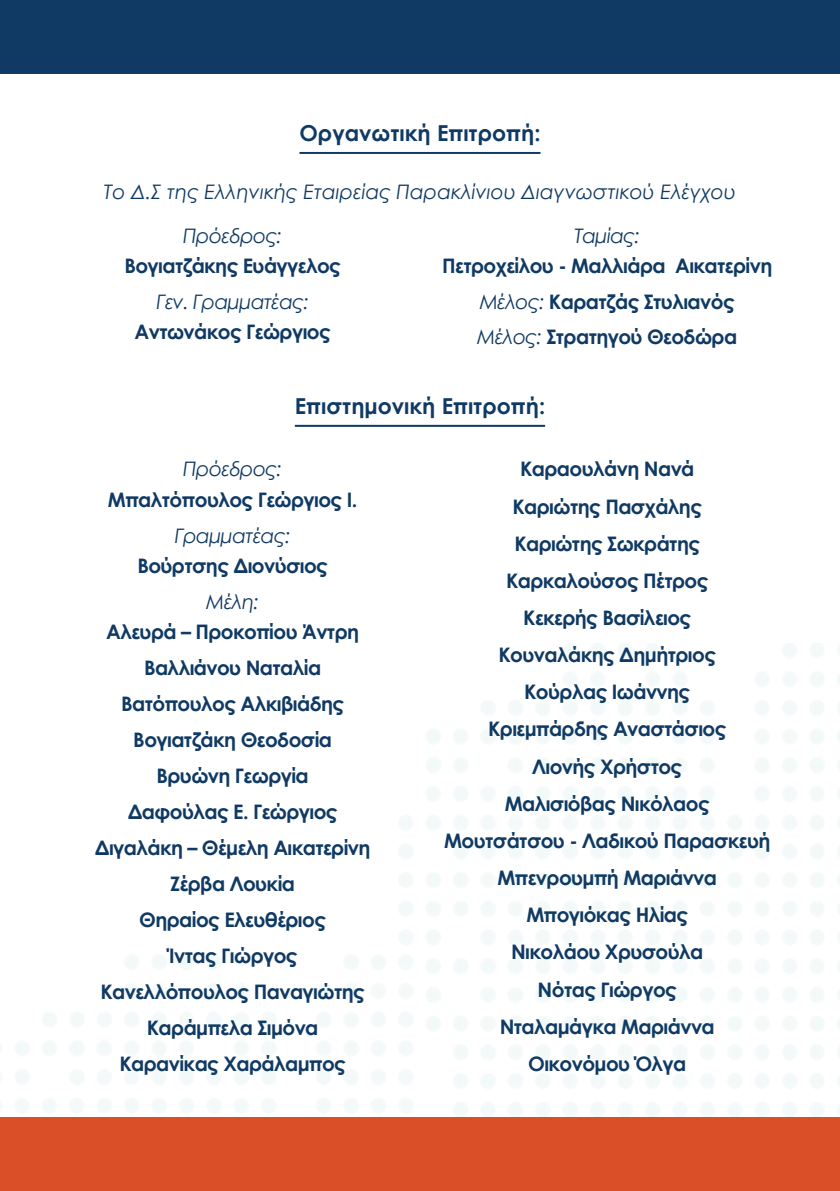
<style>
.page{position:relative;width:840px;height:1191px;background:#fff}
.page>*{position:absolute;margin:0;border:0;box-sizing:border-box;transform-origin:0 0}
.t1{font:700 22px "Century Gothic";color:#103a63}
.t2{font:700 20px/37.2px "Century Gothic";letter-spacing:-.03em;color:#103a63;text-align:center}
.t3{font:italic 20px "Century Gothic";color:#103a63}
.t4{font:italic 20px "Century Gothic";letter-spacing:-.03em;color:#103a63}
.s1{font-weight:400;font-style:italic}
</style>
<div class="page">
<div style="left:0;top:0;width:839px;height:74px;background:#103a63"></div>
<div style="left:0;top:1117px;width:839px;height:74px;background:#da4e28"></div>
<hr style="left:299px;top:152px;width:241px;height:2px;background:#103a63">
<hr style="left:295px;top:425px;width:250px;height:2px;background:#103a63">
<p class="t1" style="left:299px;top:116px;width:242px">Οργανωτική Επιτροπή:</p>
<p class="t3" style="left:104px;top:178px;width:633px">Το Δ.Σ της Ελληνικής Εταιρείας Παρακλίνιου Διαγνωστικού Ελέγχου</p>
<p class="t4" style="left:183px;top:222px;width:100px">Πρόεδρος:</p>
<p class="t2" style="left:124px;top:246px;width:218px">Βογιατζάκης Ευάγγελος</p>
<p class="t4" style="left:156px;top:287px;width:154px">Γεν. Γραμματέας:</p>
<p class="t2" style="left:134px;top:312px;width:198px">Αντωνάκος Γεώργιος</p>
<p class="t3" style="left:574px;top:222px;width:67px">Ταμίας:</p>
<p class="t2" style="left:442px;top:247px;width:331px;line-height:35.6px">Πετροχείλου - Μαλλιάρα Αικατερίνη<br><span class="s1">Μέλος:</span> Καρατζάς Στυλιανός<br><span class="s1">Μέλος:</span> Στρατηγού Θεοδώρα</p>
<p class="t1" style="left:295px;top:389px;width:252px">Επιστημονική Επιτροπή:</p>
<p class="t4" style="left:183px;top:455px;width:100px">Πρόεδρος:</p>
<p class="t2" style="left:108px;top:480px;width:251px">Μπαλτόπουλος Γεώργιος Ι.</p>
<p class="t4" style="left:175px;top:521px;width:117px">Γραμματέας:</p>
<p class="t2" style="left:137px;top:546px;width:192px">Βούρτσης Διονύσιος</p>
<p class="t3" style="left:206px;top:587px;width:54px">Μέλη:</p>
<p class="t2" style="left:95px;top:613px;width:277px;line-height:36px">Αλευρά – Προκοπίου Άντρη<br>Βαλλιάνου Ναταλία<br>Βατόπουλος Αλκιβιάδης<br>Βογιατζάκη Θεοδοσία<br>Βρυώνη Γεωργία<br>Δαφούλας Ε. Γεώργιος<br>Διγαλάκη – Θέμελη Αικατερίνη<br>Ζέρβα Λουκία<br>Θηραίος Ελευθέριος<br>Ίντας Γιώργος<br>Κανελλόπουλος Παναγιώτης<br>Καράμπελα Σιμόνα<br>Καρανίκας Χαράλαμπος</p>
<p class="t2" style="left:444px;top:449px;width:327px">Καραουλάνη Νανά<br>Καριώτης Πασχάλης<br>Καριώτης Σωκράτης<br>Καρκαλούσος Πέτρος<br>Κεκερής Βασίλειος<br>Κουναλάκης Δημήτριος<br>Κούρλας Ιωάννης<br>Κριεμπάρδης Αναστάσιος<br>Λιονής Χρήστος<br>Μαλισιόβας Νικόλαος<br>Μουτσάτσου - Λαδικού Παρασκευή<br>Μπενρουμπή Μαριάννα<br>Μπογιόκας Ηλίας<br>Νικολάου Χρυσούλα<br>Νότας Γιώργος<br>Νταλαμάγκα Μαριάννα<br>Οικονόμου Όλγα</p>
</div>
